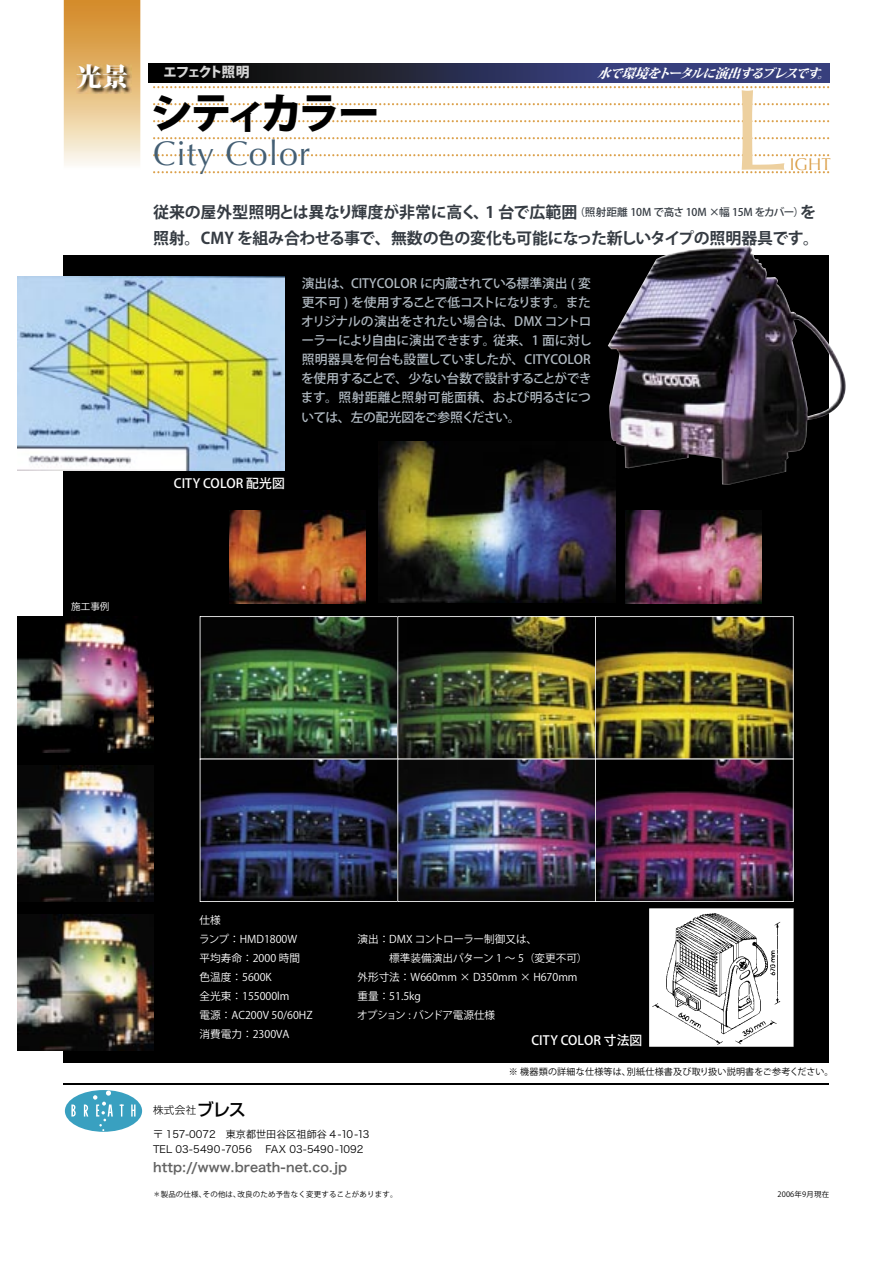
<style>
.page{position:relative;width:893px;height:1263px;background:#fff}
.page>*{position:absolute;margin:0;border:0;box-sizing:border-box;transform-origin:0 0}
.t1{font:115.8px "Optima";color:#edd09f}
.t2{font:800 42.45px "Koz Go Pro";letter-spacing:-.105em;color:#000}
.t3{font:34.05px "Optima";letter-spacing:.025em;color:#445f74}
.t4{font:800 25.5px "Koz Min Std";color:#fff}
.t5{font:16.95px "Optima";color:#dba04a}
.t6{font:700 15.9px/25.5px "Koz Go Std";letter-spacing:-.02em;color:#353b42}
.t7{font:800 13.8px "Koz Go Pro";letter-spacing:-.13em;color:#d6d6d6}
.t8{font:500 12.75px/19.2px "Koz Go Std";letter-spacing:-.02em;color:#b1bac2;text-align:right}
.t9{font:12.75px "Hira Kaku Pro W6";color:#636363}
.t10{font:500 12.75px "Koz Go Std";letter-spacing:.01em;color:#fff}
.t11{font:italic 800 12.75px "Koz Min Std";color:#fff}
.t12{font:10.65px/19.2px "Koz Go Std";color:#fff}
.t13{font:500 10.65px "Koz Go Std";letter-spacing:-.025em;color:#353b42}
.t14{font:10.65px "Koz Go Std";letter-spacing:-.05em;color:#fff}
.t15{font:300 10.65px "Shin Go";color:#000}
.t16{font:10.05px/14.9px "Hira Kaku Pro W3";color:#000}
.t17{font:9.6px "Koz Go Std";color:#fff}
.t18{font:9px "Koz Go Std";letter-spacing:.025em;color:#000}
.t19{font:7.5px "Koz Go Std";letter-spacing:.025em;color:#000}
.s1{font-weight:500;font-size:10.65px}
.s2{font-weight:500;font-size:16.95px}
</style>
<div class="page">
<div style="left:65px;top:1090px;width:77px;height:42px;background:#39a0c0;border-radius:50%"></div>
<svg style="left:120px;top:1104px;width:4px;height:12px"></svg>
<svg style="left:131px;top:1104px;width:5px;height:12px"></svg>
<svg style="left:84px;top:1090px;width:29px;height:41px"></svg>
<svg style="left:71px;top:1104px;width:5px;height:12px"></svg>
<hr style="left:64px;top:1084px;width:765px;height:1px;background:#000">
<div style="left:591px;top:64px;width:238px;height:19px;background:#373f7d"></div>
<div style="left:149px;top:64px;width:444px;height:19px;background:linear-gradient(to right,#020000,#3a4176)"></div>
<div style="left:64px;top:255px;width:765px;height:808px;background:#000"></div>
<svg style="left:64px;top:0;width:76px;height:165px;background:#e5bd80"></svg>
<svg style="left:153px;top:86px;width:676px;height:2px"></svg>
<svg style="left:153px;top:103px;width:676px;height:2px"></svg>
<svg style="left:153px;top:120px;width:676px;height:2px"></svg>
<svg style="left:153px;top:137px;width:676px;height:2px"></svg>
<svg style="left:153px;top:154px;width:676px;height:2px"></svg>
<svg style="left:153px;top:171px;width:676px;height:2px"></svg>
<div style="left:17px;top:617px;width:136px;height:433px;background:#000"></div>
<svg style="left:649px;top:908px;width:145px;height:139px;background:#dfdfdf"></svg>
<img style="left:608px;top:246px;width:238px;height:239px">
<img style="left:230px;top:511px;width:136px;height:92px">
<img style="left:378px;top:442px;width:237px;height:161px">
<img style="left:625px;top:511px;width:136px;height:92px">
<img style="left:200px;top:616px;width:594px;height:286px">
<img style="left:17px;top:276px;width:268px;height:194px">
<img style="left:17px;top:620px;width:136px;height:133px">
<img style="left:17px;top:765px;width:136px;height:136px">
<img style="left:17px;top:914px;width:136px;height:136px">
<img style="left:76px;top:64px;width:56px;height:30px">
<h3 class="t4" style="left:76px;top:60px;width:53px">光景</h3>
<p class="t7" style="left:163px;top:63px;width:88px">エフェクト照明</p>
<h2 class="t2" style="left:151px;top:86px;width:231px">シティカラー</h2>
<h3 class="t3" style="left:153px;top:133px;width:159px">City Color</h3>
<p class="t11" style="left:597px;top:65px;width:230px">水で環境をトータルに演出するブレスです</p>
<p class="t11" style="left:817px;top:65px;width:20px">。</p>
<h1 class="t1" style="left:731px;top:63px;width:59px">L</h1>
<h3 class="t5" style="left:790px;top:154px;width:43px">IGHT</h3>
<p class="t6" style="left:153px;top:201px;width:667px">従来の屋外型照明とは異なり輝度が非常に高く<br>照射。CMY を組み合わせる事で、無数の色の変化も可能になった新しいタイプの照明器具です。</p>
<p class="t6" style="left:485px;top:201px;width:93px">1 台で広範囲</p>
<p class="t6" style="left:793px;top:201px;width:24px">を<span class="s1">）</span></p>
<p class="t13" style="left:574px;top:205px;width:222px">（照射距離 10M で高さ 10M ×幅 15M をカバー</p>
<p class="t6" style="left:473px;top:201px;width:17px">、</p>
<p class="t8" style="left:301px;top:274px;width:292px">演出は、CITYCOLOR に内蔵されている標準演出 変(更不可 ) を使用することで低コストになります。またオリジナルの演出をされたい場合は、DMX コントロ従来、1 面に対し</p>
<p class="t8" style="left:301px;top:331px;width:292px;text-align:left">ーラーにより自由に演出できます。<br>照明器具を何台も設置していましたが、CITYCOLORを使用することで、少ない台数で設計することができます。照射距離と照射可能面積、および明るさについては、左の配光図をご参照ください。</p>
<p class="t10" style="left:174px;top:475px;width:112px">CITY COLOR 配光図</p>
<p class="t17" style="left:71px;top:600px;width:40px">施工事例</p>
<p class="t12" style="left:199px;top:910px;width:115px">仕様<br>ランプ：HMD1800W<br>平均寿命：2000 時間色温度：5600K<br>全光束：155000lm<br>電源：AC200V 50/60HZ消費電力：2300VA</p>
<p class="t15" style="left:153px;top:1103px;width:94px">株式会社<span class="s2">ブレス</span></p>
<p class="t12" style="left:357px;top:930px;width:181px">演出：DMX コントローラー制御又は、</p>
<p class="t12" style="left:389px;top:949px;width:200px">標準装備演出パターン 1 ～ （5 変更不可(</p>
<p class="t12" style="left:357px;top:968px;width:222px">外形寸法：W660mm × D350mm × H670mm</p>
<p class="t12" style="left:357px;top:987px;width:65px">重量：51.5kg</p>
<p class="t14" style="left:357px;top:1009px;width:140px">オプション : バンドア電源仕様</p>
<p class="t10" style="left:531px;top:1032px;width:112px">CITY COLOR 寸法図</p>
<p class="t18" style="left:627px;top:1066px;width:208px">別紙仕様書及び取り扱い説明書をご参考ください。</p>
<p class="t18" style="left:509px;top:1066px;width:124px">※ 機器類の詳細な仕様等は、</p>
<p class="t16" style="left:265px;top:1126px;width:105px;text-indent:-112px">〒 157-0072　東京都世田谷区祖師谷 4 -10-13<br>FAX 03-5490 -1092</p>
<p class="t16" style="left:153px;top:1141px;width:100px">TEL 03-5490-7056</p>
<p class="t9" style="left:153px;top:1156px;width:196px">http://www.breath-net.co.jp</p>
<p class="t19" style="left:238px;top:1190px;width:161px">改良のため予告なく変更することがあります。</p>
<p class="t19" style="left:153px;top:1190px;width:55px">＊製品の仕様、</p>
<p class="t19" style="left:203px;top:1190px;width:39px">その他は、</p>
<p class="t19" style="left:777px;top:1190px;width:53px">2006年9月現在</p>
</div>
